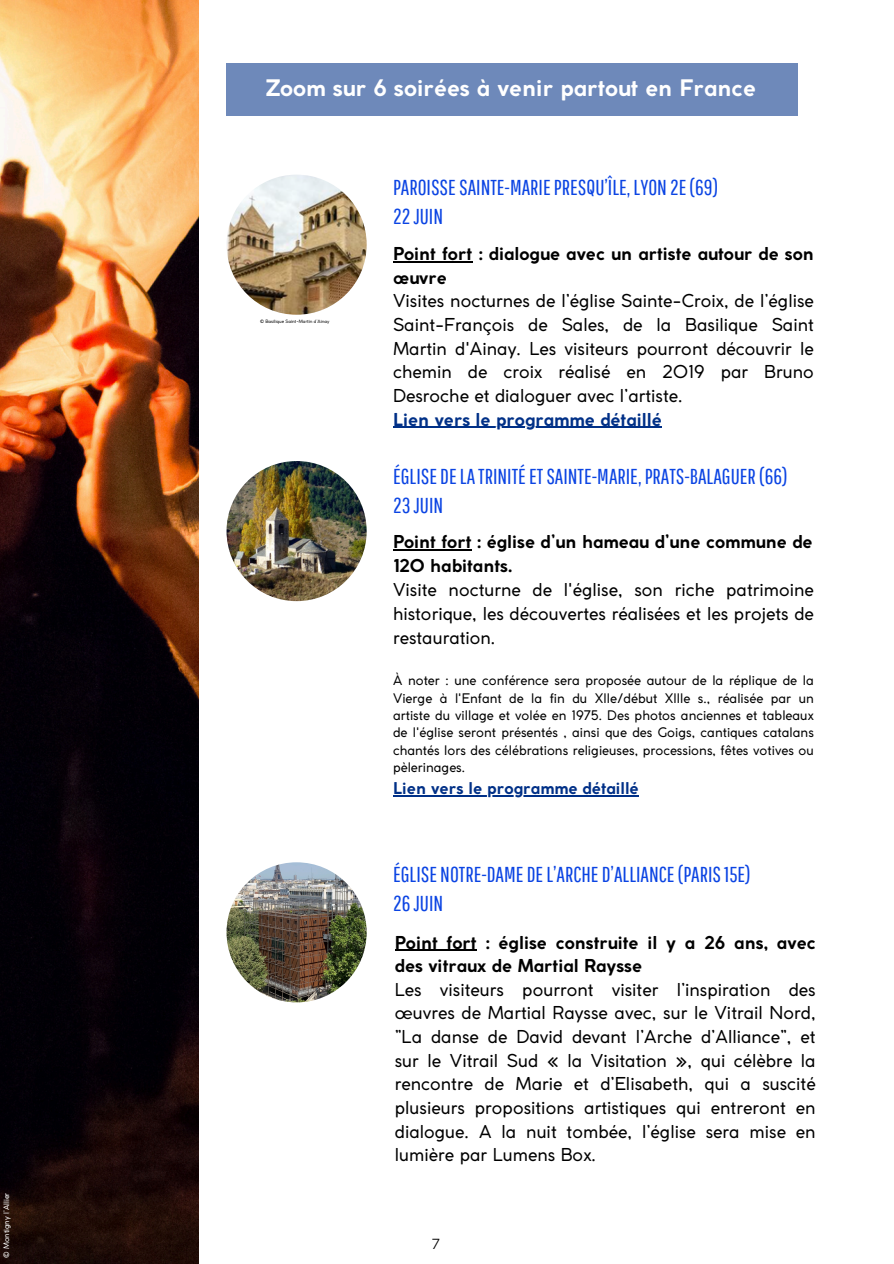
<style>
.page{position:relative;width:894px;height:1264px;background:#fff}
.page>*{position:absolute;margin:0;border:0;box-sizing:border-box;transform-origin:0 0}
.t1{font:700 22.5px "Coco Gothic";color:#fff}
.t2{font:21.6px/29.2px "Pathway Gothic One";color:#0b44e3}
.t3{font:17.55px/23.7px "Coco Gothic";color:#000}
.t4{font:700 17.55px/23.7px "Coco Gothic";color:#000}
.t5{font:700 17.55px "Coco Gothic";color:#003087}
.t6{font:700 16.05px "Coco Gothic";color:#003087}
.t7{font:300 15px "Cerebri Sans";color:#000}
.t8{font:13.05px/17.4px "Coco Gothic";color:#000;text-align:justify}
.t9{font:7.5px "Coco Gothic";color:#fff}
.t10{font:4.5px "Coco Gothic";color:#000}
.s1{font-weight:700}
</style>
<div class="page">
<img style="left:226px;top:175px;width:140px;height:140px;border-radius:50%">
<img style="left:226px;top:461px;width:140px;height:140px;border-radius:50%">
<hr style="left:393px;top:549px;width:78px;height:1px;background:#000">
<hr style="left:393px;top:795px;width:245px;height:1px;background:#003087">
<img style="left:226px;top:862px;width:140px;height:140px;border-radius:50%">
<img style="left:0;top:0;width:198px;height:1263px">
<div style="left:226px;top:63px;width:572px;height:52px;background:#6e89ba"></div>
<hr style="left:393px;top:261px;width:79px;height:1px;background:#000">
<hr style="left:393px;top:427px;width:268px;height:1px;background:#003087">
<hr style="left:395px;top:949px;width:81px;height:1px;background:#000">
<h3 class="t9" style="left:3px;top:1258px;width:67px;rotate:-90deg">© Montigny l’Allier</h3>
<h1 class="t1" style="left:266px;top:79px;width:491px">Zoom sur 6 soirées à venir partout en France</h1>
<p class="t10" style="left:260px;top:320px;width:71px">© Basilique Saint-Martin d’Ainay</p>
<h4 class="t2" style="left:393px;top:172px;width:327px">PAROISSESAINTE-MARIEPRESQU’ÎLE,LYON 2E(69)<br>22 JUIN</h4>
<h1 class="t3" style="left:393px;top:243px;width:422px"><span class="s1">Point fort : dialogue avec un artiste autour de son œuvre<br></span>Visites nocturnes de l’église Sainte-Croix, de l’église Saint-François de Sales, de la Basilique Saint Martin d'Ainay. Les visiteurs pourront découvrir le chemin de croix réalisé en 2019 par Bruno Desroche et dialoguer avec l’artiste.</h1>
<h3 class="t5" style="left:393px;top:412px;width:270px">Lien vers le programme détaillé</h3>
<p class="t2" style="left:393px;top:461px;width:396px">ÉGLISE DELATRINITÉETSAINTE-MARIE,PRATS-BALAGUER(66)<br>23 JUIN</p>
<p class="t3" style="left:393px;top:531px;width:422px"><span class="s1">Point fort : église d’un hameau d’une commune de 120 habitants.<br></span>Visite nocturne de l'église, son riche patrimoine historique, les découvertes réalisées et les projets de restauration.</p>
<h5 class="t8" style="left:393px;top:673px;width:422px">À noter : une conférence sera proposée autour de la réplique de la Vierge à l'Enfant de la fin du XIIe/début XIIIe s., réalisée par un artiste du village et volée en 1975. Des photos anciennes et tableaux de l'église seront présentés , ainsi que des Goigs, cantiques catalans chantés lors des célébrations religieuses, processions, fêtes votives ou pèlerinages.</h5>
<h2 class="t6" style="left:393px;top:782px;width:247px">Lien vers le programme détaillé</h2>
<p class="t2" style="left:393px;top:859px;width:359px">ÉGLISE NOTRE-DAME DEL’ARCHE D’ALLIANCE(PARIS15E)<br>26 JUIN</p>
<p class="t4" style="left:395px;top:931px;width:422px">Point fort : église construite il y a 26 ans, avec des vitraux de Martial Raysse</p>
<p class="t3" style="left:395px;top:979px;width:422px;text-align:justify">Les visiteurs pourront visiter l’inspiration des œuvres de Martial Raysse avec, sur le Vitrail Nord, ”La danse de David devant l’Arche d’Alliance”, et sur le Vitrail Sud « la Visitation », qui célèbre la rencontre de Marie et d’Elisabeth, qui a suscité plusieurs propositions artistiques qui entreront en dialogue. A la nuit tombée, l’église sera mise en lumière par Lumens Box.</p>
<p class="t7" style="left:432px;top:1234px;width:10px">7</p>
</div>
